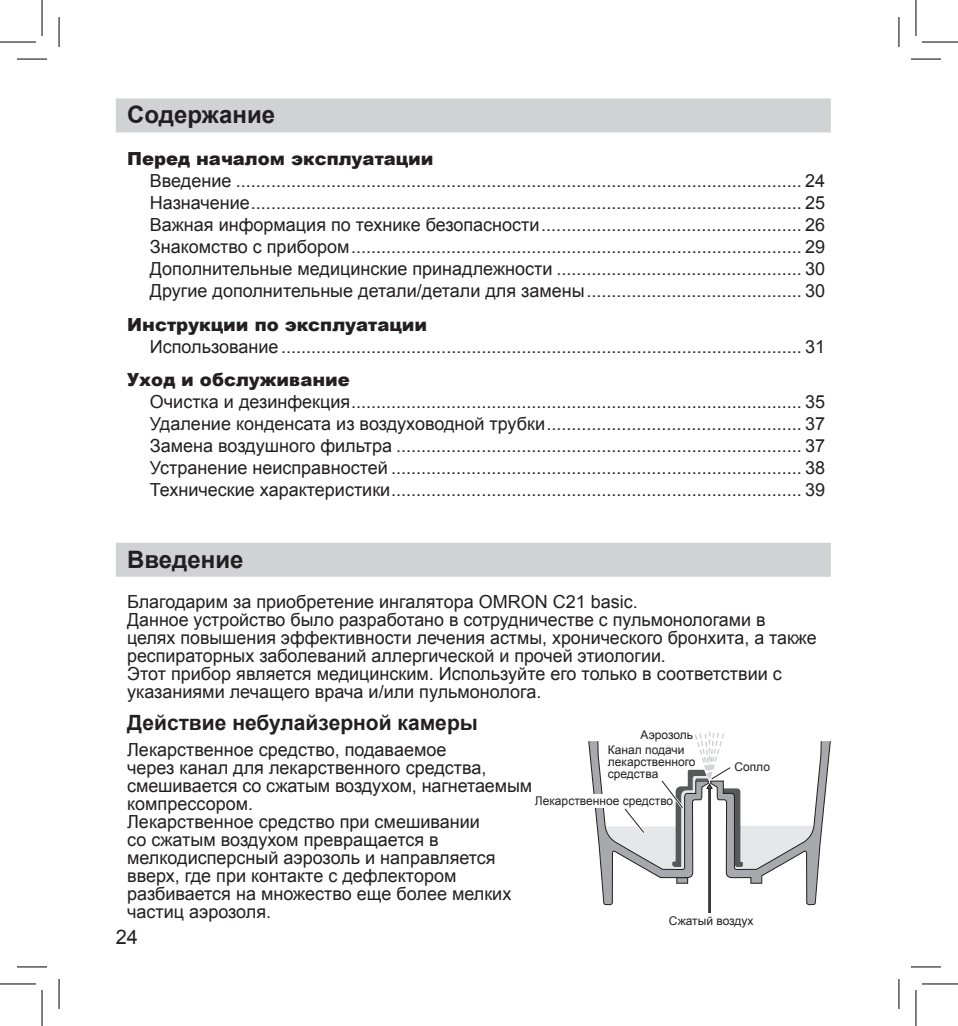
<style>
.page{position:relative;width:958px;height:1026px;background:#fff}
.page>*{position:absolute;margin:0;border:0;box-sizing:border-box;transform-origin:0 0}
.t1{font:700 24px "Arial";color:#231f20}
.t2{font:700 21px "Arial";color:#231f20}
.t3{font:20px "Arial";color:#231f20}
.t4{font:18px/18px "Arial";color:#231f20}
.t5{font:900 18px "Arial";color:#231f20}
.t6{font:12px/12px "Arial";color:#231f20}
</style>
<div class="page">
<div style="left:116px;top:542px;width:714px;height:34px;background:#d1d2d4"></div>
<svg style="left:588px;top:731px;width:242px;height:181px"></svg>
<div style="left:588px;top:793px;width:19px;height:14px;background:#fff"></div>
<div style="left:116px;top:98px;width:714px;height:34px;background:#d1d2d4"></div>
<hr style="left:17px;top:59px;width:30px;height:1px;background:#000">
<hr style="left:910px;top:59px;width:30px;height:1px;background:#000">
<hr style="left:17px;top:966px;width:30px;height:1px;background:#000">
<hr style="left:910px;top:966px;width:30px;height:1px;background:#000">
<hr style="left:59px;top:17px;width:1px;height:30px;background:#000">
<hr style="left:59px;top:978px;width:1px;height:30px;background:#000">
<hr style="left:898px;top:17px;width:1px;height:30px;background:#000">
<hr style="left:898px;top:978px;width:1px;height:30px;background:#000">
<hr style="left:0;top:42px;width:36px;height:1px;background:#000">
<hr style="left:921px;top:42px;width:36px;height:1px;background:#000">
<hr style="left:0;top:983px;width:36px;height:1px;background:#000">
<hr style="left:921px;top:983px;width:36px;height:1px;background:#000">
<hr style="left:42px;top:0;width:1px;height:36px;background:#000">
<hr style="left:42px;top:989px;width:1px;height:36px;background:#000">
<hr style="left:915px;top:0;width:1px;height:36px;background:#000">
<hr style="left:915px;top:989px;width:1px;height:36px;background:#000">
<h1 class="t1" style="left:127px;top:99px;width:149px">Содержание</h1>
<p class="t5" style="left:127px;top:146px;width:308px">Перед началом эксплуатации</p>
<p class="t4" style="left:150px;top:170px;width:676px;line-height:22px;text-align:justify">Введение ................................................................................................................. 24<br>Назначение.............................................................................................................. 25<br>Важная информация по технике безопасности.................................................... 26<br>Знакомство с прибором.......................................................................................... 29<br>Дополнительные медицинские принадлежности ................................................. 30<br>Другие дополнительные детали/детали для замены........................................... 30</p>
<p class="t5" style="left:127px;top:311px;width:301px">Инструкции по эксплуатации</p>
<p class="t4" style="left:150px;top:337px;width:676px">Использование........................................................................................................ 31</p>
<p class="t5" style="left:127px;top:366px;width:224px">Уход и обслуживание</p>
<p class="t4" style="left:150px;top:391px;width:676px;line-height:22px;text-align:justify">Очистка и дезинфекция.......................................................................................... 35<br>Удаление конденсата из воздуховодной трубки................................................... 37<br>Замена воздушного фильтра ................................................................................. 37<br>Устранение неисправностей .................................................................................. 38<br>Технические характеристики.................................................................................. 39</p>
<h1 class="t1" style="left:127px;top:543px;width:118px">Введение</h1>
<p class="t4" style="left:127px;top:592px;width:690px">Благодарим за приобретение ингалятора OMRON C21 basic.<br>Данное устройство было разработано в сотрудничестве с пульмонологами в целях повышения эффективности лечения астмы, хронического бронхита, а также респираторных заболеваний аллергической и прочей этиологии.<br>Этот прибор является медицинским. Используйте его только в соответствии с указаниями лечащего врача и/или пульмонолога.</p>
<p class="t2" style="left:127px;top:708px;width:352px">Действие небулайзерной камеры</p>
<p class="t4" style="left:127px;top:740px;width:406px">Лекарственное средство, подаваемое<br>через канал для лекарственного средства, смешивается со сжатым воздухом, нагнетаемым компрессором.<br>Лекарственное средство при смешивании<br>со сжатым воздухом превращается в мелкодисперсный аэрозоль и направляется вверх, где при контакте с дефлектором разбивается на множество еще более мелких частиц аэрозоля.</p>
<p class="t6" style="left:640px;top:728px;width:54px">Аэрозоль</p>
<p class="t6" style="left:607px;top:743px;width:89px">Канал подачи лекарственного средства</p>
<p class="t6" style="left:534px;top:794px;width:140px">Лекарственное средство</p>
<p class="t6" style="left:734px;top:761px;width:37px">Сопло</p>
<p class="t6" style="left:668px;top:914px;width:86px">Сжатый воздух</p>
<p class="t3" style="left:116px;top:923px;width:24px">24</p>
</div>
